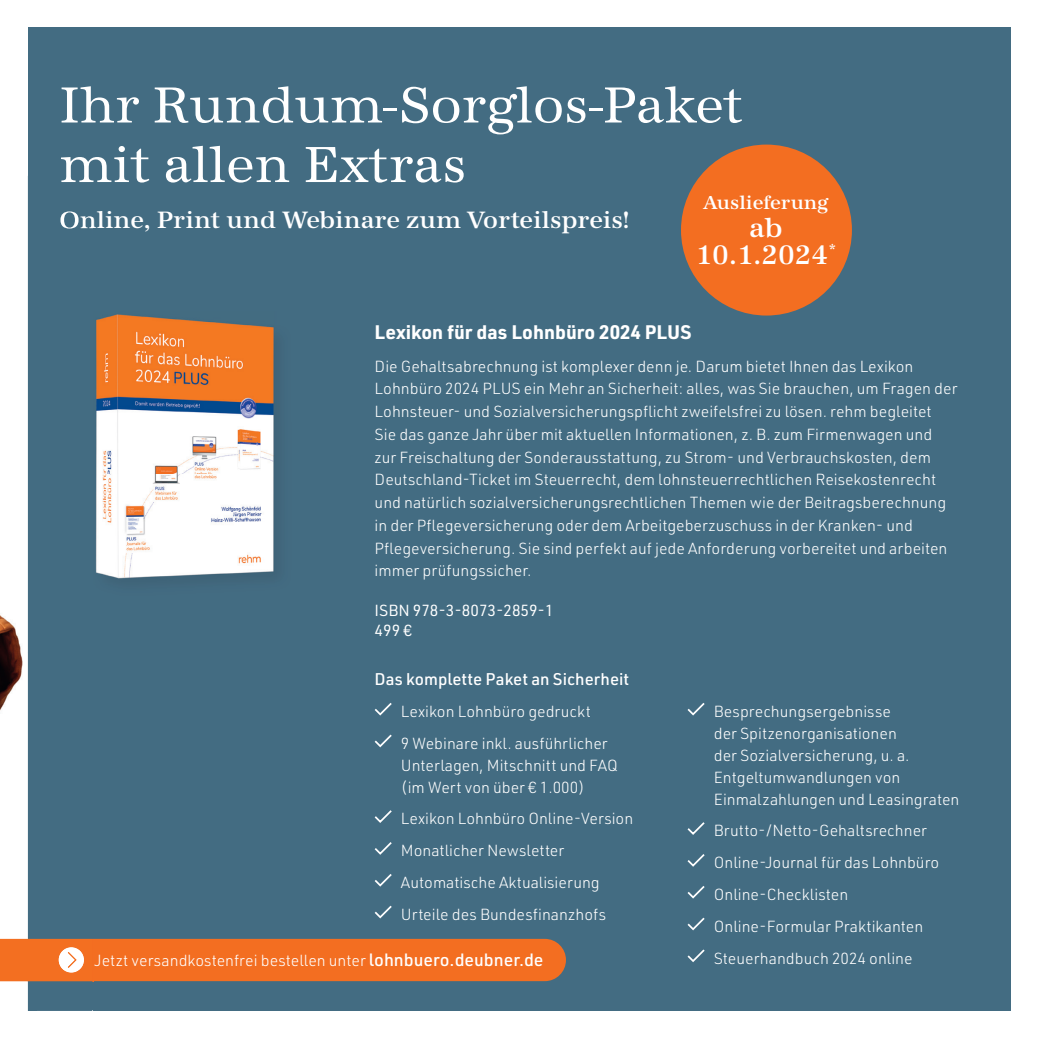
<style>
.page{position:relative;width:1040px;height:1042px;background:#fff}
.page>*{position:absolute;margin:0;border:0;box-sizing:border-box;transform-origin:0 0}
.t1{font:52.5px/59.5px "URW Antiqua";color:#fff}
.t2{font:500 27.82px/27.5px "URW Antiqua";color:#fff;text-align:center}
.t3{font:500 24.5px "URW Antiqua";color:#fff}
.t4{font:500 19.43px "URW Antiqua";color:#fff}
.t5{font:700 19.25px "URWDIN";color:#fff}
.t6{font:500 16.62px "URWDIN";color:#fff}
.t7{font:300 15.75px/22.8px "URWDIN";color:#fff}
.t8{font:15.75px/19.8px "URWDIN";color:#fff}
.s1{font-weight:500;font-size:17.5px}
</style>
<div class="page">
<div style="left:28px;top:28px;width:982px;height:982px;background:#436c82"></div>
<img style="left:95px;top:314px;width:180px;height:266px">
<svg style="left:374px;top:703px;width:18px;height:13px"></svg>
<svg style="left:374px;top:734px;width:18px;height:14px"></svg>
<svg style="left:374px;top:810px;width:18px;height:13px"></svg>
<svg style="left:374px;top:842px;width:18px;height:13px"></svg>
<svg style="left:374px;top:874px;width:18px;height:13px"></svg>
<svg style="left:374px;top:905px;width:18px;height:14px"></svg>
<svg style="left:687px;top:703px;width:18px;height:13px"></svg>
<svg style="left:687px;top:822px;width:18px;height:13px"></svg>
<svg style="left:687px;top:854px;width:18px;height:13px"></svg>
<svg style="left:687px;top:886px;width:18px;height:13px"></svg>
<svg style="left:687px;top:917px;width:18px;height:14px"></svg>
<svg style="left:687px;top:949px;width:18px;height:13px"></svg>
<div style="left:681px;top:144px;width:170px;height:171px;background:#f36e21;border-radius:50%"></div>
<img style="left:0;top:176px;width:28px;height:565px">
<img style="left:0;top:741px;width:38px;height:270px">
<img style="left:38px;top:1010px;width:54px;height:1px">
<img style="left:28px;top:741px;width:64px;height:269px">
<img style="left:61px;top:176px;width:31px;height:6px">
<img style="left:60px;top:211px;width:32px;height:18px">
<div style="left:68px;top:938px;width:498px;height:43px;background:#f36e21"></div>
<div style="left:0;top:938px;width:92px;height:42px;background:#f36f21"></div>
<img style="left:59px;top:947px;width:25px;height:25px">
<img style="left:68px;top:951px;width:9px;height:16px">
<h1 class="t1" style="left:59px;top:76px;width:684px">Ihr Rundum-Sorglos-Paket mit allen Extras</h1>
<h3 class="t3" style="left:59px;top:206px;width:572px">Online, Print und Webinare zum Vorteilspreis!</h3>
<p class="t4" style="left:703px;top:192px;width:126px">Auslieferung</p>
<h2 class="t2" style="left:695px;top:214px;width:142px">ab<br>10.1.2024<sup>*</sup></h2>
<p class="t5" style="left:374px;top:318px;width:318px">Lexikon für das Lohnbüro 2024 PLUS</p>
<p class="t7" style="left:374px;top:354px;width:584px">Die Gehaltsabrechnung ist komplexer denn je. Darum bietet Ihnen das Lexikon Lohnbüro 2024 PLUS ein Mehr an Sicherheit: alles, was Sie brauchen, um Fragen der Lohnsteuer- und Sozialversicherungspflicht zweifelsfrei zu lösen. rehm begleitet<br>Sie das ganze Jahr über mit aktuellen Informationen, z. B. zum Firmenwagen und zur Freischaltung der Sonderausstattung, zu Strom- und Verbrauchskosten, dem Deutschland-Ticket im Steuerrecht, dem lohnsteuerrechtlichen Reisekostenrecht und natürlich sozialversicherungsrechtlichen Themen wie der Beitragsberechnung in der Pflegeversicherung oder dem Arbeitgeberzuschuss in der Kranken- und Pflegeversicherung. Sie sind perfekt auf jede Anforderung vorbereitet und arbeiten immer prüfungssicher.</p>
<p class="t8" style="left:374px;top:600px;width:180px">ISBN 978-3-8073-2859-1<br>499 €</p>
<p class="t6" style="left:374px;top:667px;width:256px">Das komplette Paket an Sicherheit</p>
<p class="t7" style="left:401px;top:694px;width:208px;line-height:31.8px">Lexikon Lohnbüro gedruckt<br>9 Webinare inkl. ausführlicher</p>
<p class="t7" style="left:401px;top:753px;width:218px;line-height:21.9px">Unterlagen, Mitschnitt und FAQ (im Wert von über € 1.000)</p>
<p class="t7" style="left:401px;top:802px;width:234px;line-height:31.8px">Lexikon Lohnbüro Online-Version<br>Monatlicher Newsletter<br>Automatische Aktualisierung<br>Urteile des Bundesfinanzhofs</p>
<p class="t7" style="left:713px;top:699px;width:247px;line-height:21.9px">Besprechungsergebnisse<br>der Spitzenorganisationen<br>der Sozialversicherung, u. a.<br>Entgeltumwandlungen von<br>Einmalzahlungen und Leasingraten</p>
<p class="t7" style="left:713px;top:814px;width:227px;line-height:31.8px">Brutto-/Netto-Gehaltsrechner<br>Online-Journal für das Lohnbüro<br>Online-Checklisten<br>Online-Formular Praktikanten<br>Steuerhandbuch 2024 online</p>
<p class="t7" style="left:95px;top:948px;width:450px">Jetzt versandkostenfrei bestellen unter <span class="s1">lohnbuero.deubner.de</span></p>
</div>
